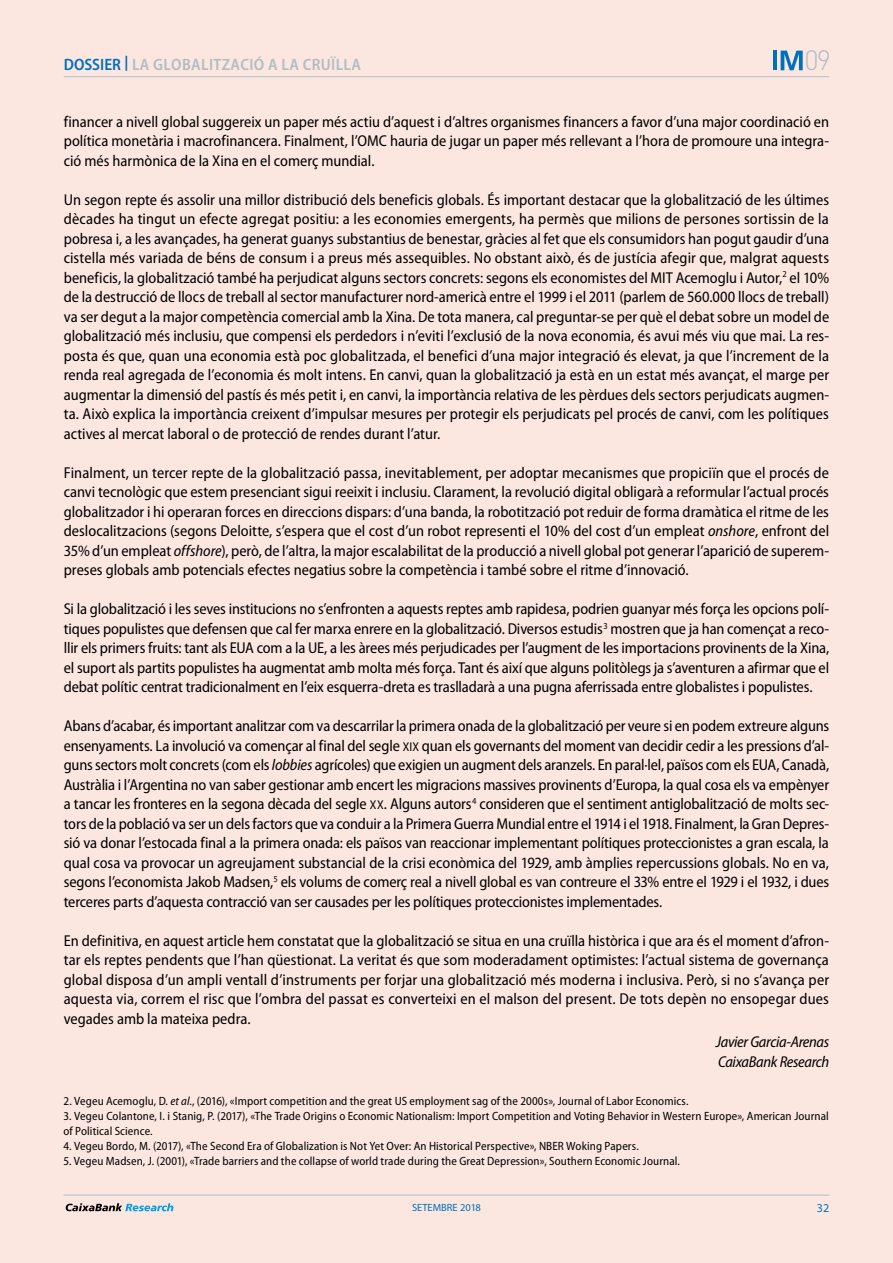
<style>
.page{position:relative;width:893px;height:1263px;background:#fce7e0}
.page>*{position:absolute;margin:0;border:0;box-sizing:border-box;transform-origin:0 0}
.t1{font:300 27.6px "DIN Pro";color:#b2bdc2}
.t2{font:600 semi-condensed 16.5px "Myriad Pro";letter-spacing:.02em;color:#b2bdc2}
.t3{font:semi-condensed 15.75px/19.5px "Myriad Pro";letter-spacing:-.005em;color:#000;text-align:justify}
.t4{font:italic semi-condensed 15.75px/19.5px "Myriad Pro";letter-spacing:-.02em;color:#000}
.t5{font:semi-condensed 12px/15px "Myriad Pro";letter-spacing:.01em;color:#000}
.t6{font:12px "Myriad Pro";color:#0070ba}
.t7{font:10.5px "Myriad Pro";color:#0070ba}
.s1{color:#0070ba}
.s2{font-style:italic}
.s3{font-size:12.75px}
</style>
<div class="page">
<hr style="left:64px;top:76px;width:765px;height:1px;background:#b2bdc2">
<hr style="left:64px;top:1195px;width:765px;height:1px;background:#b2bdc2">
<svg style="left:66px;top:1203px;width:107px;height:8px"></svg>
<svg style="left:781px;top:51px;width:22px;height:19px"></svg>
<hr style="left:773px;top:51px;width:4px;height:19px;background:#0070ba">
<p class="t2" style="left:64px;top:55px;width:299px"><span class="s1">DOSSIER</span> <sup>|</sup> LA GLOBALITZACIÓ A LA CRUÏLLA</p>
<h1 class="t1" style="left:804px;top:42px;width:28px">09</h1>
<p class="t3" style="left:64px;top:112px;width:767px">financer a nivell global suggereix un paper més actiu d’aquest i d’altres organismes financers a favor d’una major coordinació en política monetària i macrofinancera. Finalment, l’OMC hauria de jugar un paper més rellevant a l’hora de promoure una integra&shy;ció més harmònica de la Xina en el comerç mundial.</p>
<p class="t3" style="left:64px;top:190px;width:767px">Un segon repte és assolir una millor distribució dels beneficis globals. És important destacar que la globalització de les últimes dècades ha tingut un efecte agregat positiu: a les economies emergents, ha permès que milions de persones sortissin de la pobresa i, a les avançades, ha generat guanys substantius de benestar, gràcies al fet que els consumidors han pogut gaudir d’una cistella més variada de béns de consum i a preus més assequibles. No obstant això, és de justícia afegir que, malgrat aquests beneficis, la globalització també ha perjudicat alguns sectors concrets: segons els economistes del MIT Acemoglu i Autor,<sup>2</sup> el 10% de la destrucció de llocs de treball al sector manufacturer nord-americà entre el 1999 i el 2011 (parlem de 560.000 llocs de treball) va ser degut a la major competència comercial amb la Xina. De tota manera, cal preguntar-se per què el debat sobre un model de globalització més inclusiu, que compensi els perdedors i n’eviti l’exclusió de la nova economia, és avui més viu que mai. La res&shy;posta és que, quan una economia està poc globalitzada, el benefici d’una major integració és elevat, ja que l’increment de la renda real agregada de l’economia és molt intens. En canvi, quan la globalització ja està en un estat més avançat, el marge per augmentar la dimensió del pastís és més petit i, en canvi, la importància relativa de les pèrdues dels sectors perjudicats augmen&shy;ta. Això explica la importància creixent d’impulsar mesures per protegir els perjudicats pel procés de canvi, com les polítiques actives al mercat laboral o de protecció de rendes durant l’atur.</p>
<p class="t3" style="left:64px;top:463px;width:767px">Finalment, un tercer repte de la globalització passa, inevitablement, per adoptar mecanismes que propiciïn que el procés de canvi tecnològic que estem presenciant sigui reeixit i inclusiu. Clarament, la revolució digital obligarà a reformular l’actual procés globalitzador i hi operaran forces en direccions dispars: d’una banda, la robotització pot reduir de forma dramàtica el ritme de les deslocalitzacions (segons Deloitte, s’espera que el cost d’un robot representi el 10% del cost d’un empleat <span class="s2">onshore</span>, enfront del 35% d’un empleat <span class="s2">offshore</span>), però, de l’altra, la major escalabilitat de la producció a nivell global pot generar l’aparició de superem&shy;preses globals amb potencials efectes negatius sobre la competència i també sobre el ritme d’innovació.</p>
<p class="t3" style="left:64px;top:599px;width:767px">Si la globalització i les seves institucions no s’enfronten a aquests reptes amb rapidesa, podrien guanyar més força les opcions polí&shy;tiques populistes que defensen que cal fer marxa enrere en la globalització. Diversos estudis<sup>3</sup> mostren que ja han començat a reco&shy;llir els primers fruits: tant als EUA com a la UE, a les àrees més perjudicades per l’augment de les importacions provinents de la Xina, el suport als partits populistes ha augmentat amb molta més força. Tant és així que alguns politòlegs ja s’aventuren a afirmar que el debat polític centrat tradicionalment en l’eix esquerra-dreta es traslladarà a una pugna aferrissada entre globalistes i populistes.</p>
<p class="t3" style="left:64px;top:716px;width:767px">Abans d’acabar, és important analitzar com va descarrilar la primera onada de la globalització per veure si en podem extreure alguns ensenyaments. La involució va començar al final del segle <span class="s3">xix</span> quan els governants del moment van decidir cedir a les pressions d’al&shy;guns sectors molt concrets (com els <span class="s2">lobbies</span> agrícoles) que exigien un augment dels aranzels. En paral·lel, països com els EUA, Canadà, Austràlia i l’Argentina no van saber gestionar amb encert les migracions massives provinents d’Europa, la qual cosa els va empènyer a tancar les fronteres en la segona dècada del segle <span class="s3">xx</span>. Alguns autors<sup>4</sup> consideren que el sentiment antiglobalització de molts sec&shy;tors de la població va ser un dels factors que va conduir a la Primera Guerra Mundial entre el 1914 i el 1918. Finalment, la Gran Depres&shy;sió va donar l’estocada final a la primera onada: els països van reaccionar implementant polítiques proteccionistes a gran escala, la qual cosa va provocar un agreujament substancial de la crisi econòmica del 1929, amb àmplies repercussions globals. No en va, segons l’economista Jakob Madsen,<sup>5</sup> els volums de comerç real a nivell global es van contreure el 33% entre el 1929 i el 1932, i dues terceres parts d’aquesta contracció van ser causades per les polítiques proteccionistes implementades.</p>
<p class="t3" style="left:64px;top:931px;width:767px">En definitiva, en aquest article hem constatat que la globalització se situa en una cruïlla històrica i que ara és el moment d’afron&shy;tar els reptes pendents que l’han qüestionat. La veritat és que som moderadament optimistes: l’actual sistema de governança global disposa d’un ampli ventall d’instruments per forjar una globalització més moderna i inclusiva. Però, si no s’avança per aquesta via, correm el risc que l’ombra del passat es converteixi en el malson del present. De tots depèn no ensopegar dues vegades amb la mateixa pedra.</p>
<p class="t4" style="left:716px;top:1033px;width:115px">Javier Garcia-Arenas<br>CaixaBank Research</p>
<p class="t5" style="left:64px;top:1094px;width:626px">2. Vegeu Acemoglu, D. <span class="s2">et al</span>., (2016), «Import competition and the great US employment sag of the 2000s», Journal of Labor Economics.</p>
<p class="t5" style="left:64px;top:1109px;width:767px">3. Vegeu Colantone, I. i Stanig, P. (2017), «The Trade Origins o Economic Nationalism: Import Competition and Voting Behavior in Western Europe», American Journal of Political Science.</p>
<p class="t5" style="left:64px;top:1139px;width:577px">4. Vegeu Bordo, M. (2017), «The Second Era of Globalization is Not Yet Over: An Historical Perspective», NBER Woking Papers.</p>
<p class="t5" style="left:64px;top:1154px;width:618px">5. Vegeu Madsen, J. (2001), «Trade barriers and the collapse of world trade during the Great Depression», Southern Economic Journal.</p>
<p class="t7" style="left:412px;top:1202px;width:70px">SETEMBRE 2018</p>
<p class="t6" style="left:817px;top:1202px;width:14px">32</p>
</div>
